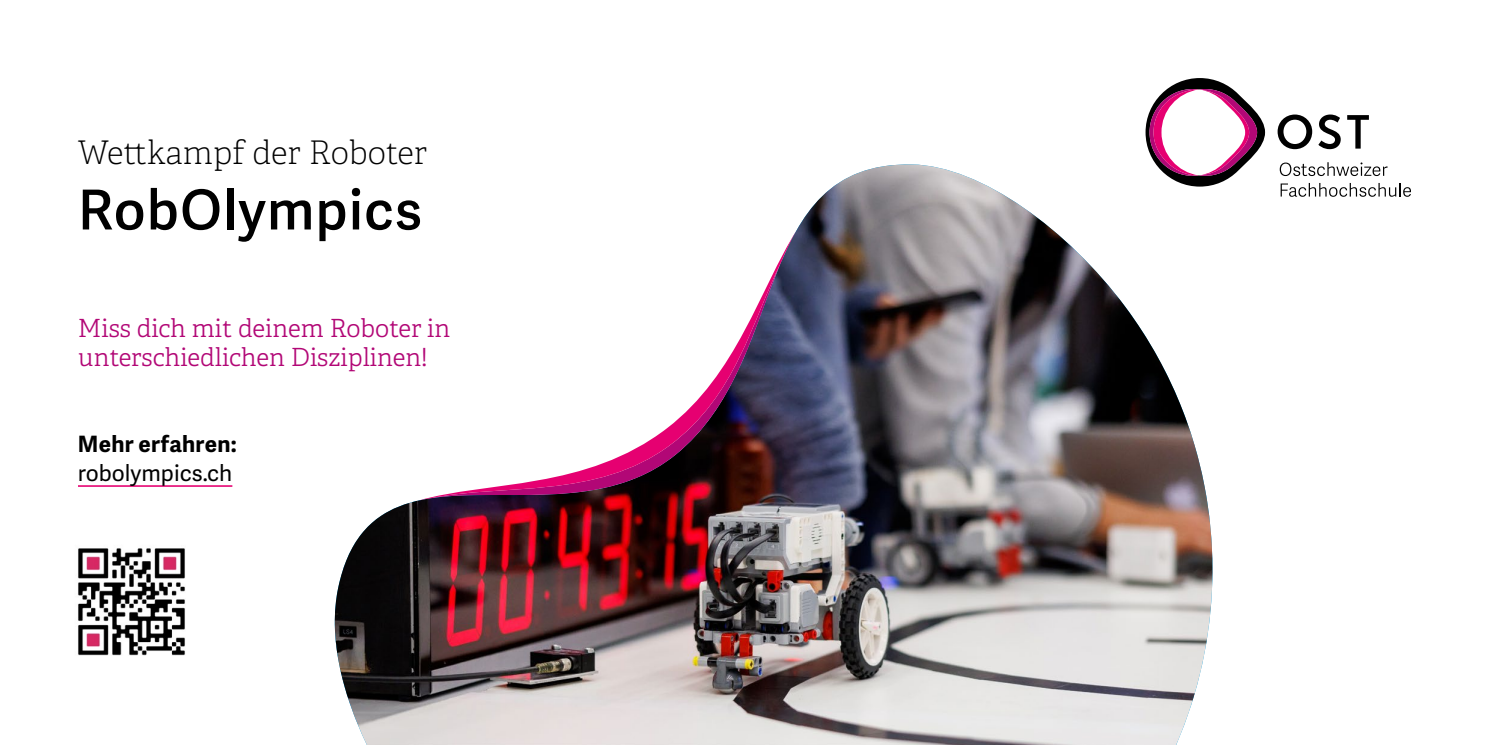
<style>
.page{position:relative;width:1489px;height:745px;background:#fff}
.page>*{position:absolute;margin:0;border:0;box-sizing:border-box;transform-origin:0 0}
.t1{font:600 55px "Adelle Sans";letter-spacing:.02em;color:#000}
.t2{font:100 32.5px "Adelle";color:#000}
.t3{font:300 25px/28.8px "Adelle";color:#b20776}
.t4{font:22.5px "Adelle Sans";color:#000}
.t5{font:700 22.5px "Adelle Sans";letter-spacing:.015em;color:#000}
</style>
<div class="page">
<hr style="left:78px;top:485px;width:154px;height:1px;background:#e60071">
<img style="left:334px;top:164px;width:879px;height:580px">
<svg style="left:431px;top:500px;width:350px;height:13px;background:#491622"></svg>
<svg style="left:418px;top:230px;width:378px;height:270px"></svg>
<svg style="left:1277px;top:114px;width:35px;height:35px"></svg>
<svg style="left:1318px;top:114px;width:22px;height:35px"></svg>
<svg style="left:1347px;top:115px;width:21px;height:33px"></svg>
<svg style="left:1279px;top:162px;width:108px;height:14px"></svg>
<svg style="left:1280px;top:183px;width:130px;height:14px"></svg>
<svg style="left:1145px;top:78px;width:119px;height:108px"></svg>
<img style="left:78px;top:548px;width:107px;height:108px">
<h2 class="t2" style="left:78px;top:133px;width:351px">Wettkampf der Roboter</h2>
<h1 class="t1" style="left:78px;top:178px;width:345px">RobOlympics</h1>
<p class="t3" style="left:78px;top:314px;width:374px">Miss dich mit deinem Roboter in unterschiedlichen Disziplinen!</p>
<p class="t5" style="left:78px;top:430px;width:160px">Mehr erfahren:</p>
<p class="t4" style="left:78px;top:459px;width:156px">robolympics.ch</p>
</div>
